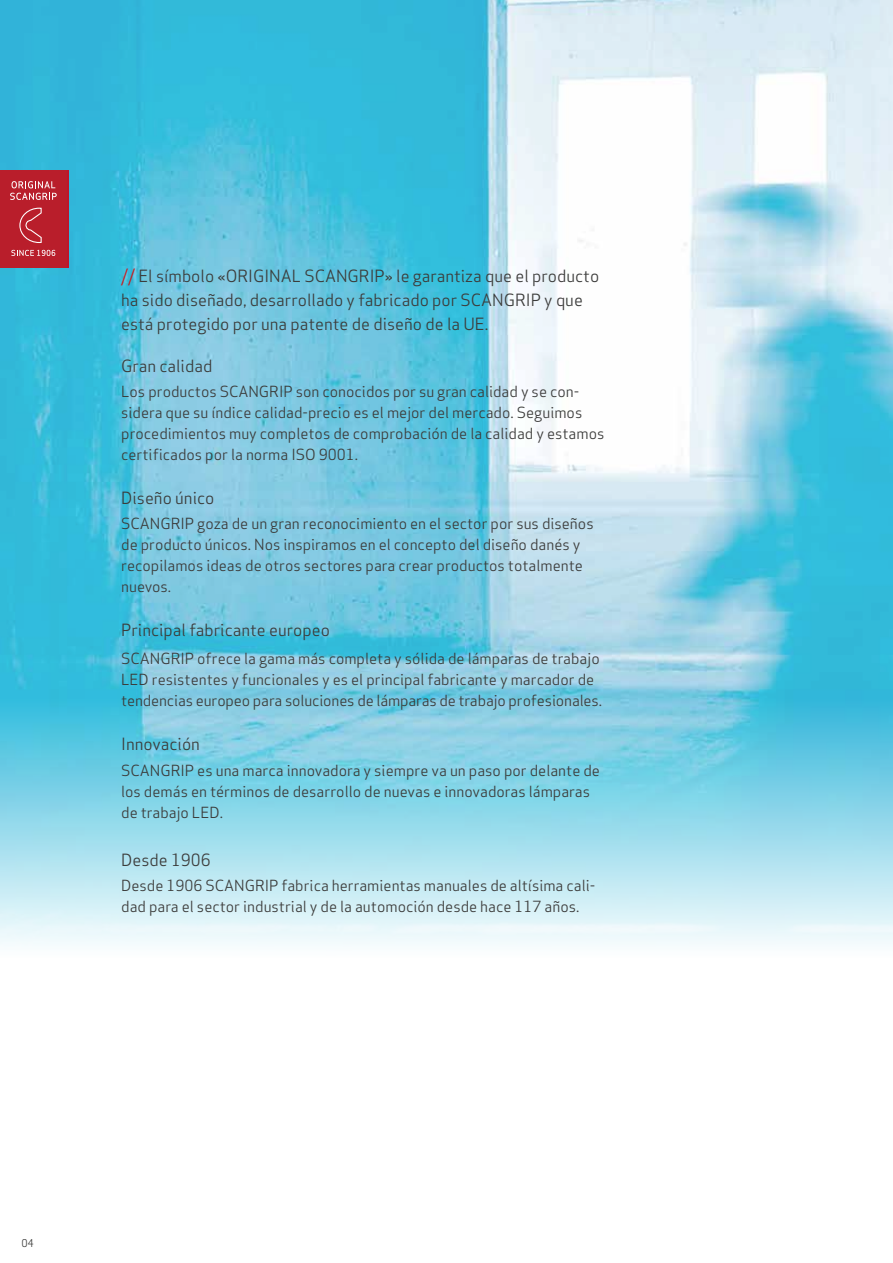
<style>
.page{position:relative;width:893px;height:1263px;background:#fff}
.page>*{position:absolute;margin:0;border:0;box-sizing:border-box;transform-origin:0 0}
.t1{font:16.5px/24px "Apex Sans";color:#3c3c3b}
.t2{font:15px/21px "Apex Sans";color:#3c3c3b}
.t3{font:10.5px "Apex Sans";color:#3c3c3b}
.s1{color:#cd1719}
</style>
<div class="page">
<img style="left:0;top:0;width:893px;height:945px">
<div style="left:0;top:170px;width:67px;height:98px;background:#b91e2b"></div>
<svg style="left:10px;top:181px;width:47px;height:19px"></svg>
<svg style="left:11px;top:250px;width:44px;height:6px"></svg>
<svg style="left:19px;top:207px;width:23px;height:36px"></svg>
<p class="t1" style="left:121px;top:262px;width:480px"><span class="s1">//</span> El símbolo «ORIGINAL SCANGRIP» le garantiza que el producto ha sido diseñado, desarrollado y fabricado por SCANGRIP y que está protegido por una patente de diseño de la UE.</p>
<p class="t1" style="left:121px;top:352px;width:93px">Gran calidad</p>
<p class="t2" style="left:121px;top:380px;width:485px">Los productos SCANGRIP son conocidos por su gran calidad y se con&shy;sidera que su índice calidad-precio es el mejor del mercado. Seguimos procedimientos muy completos de comprobación de la calidad y estamos certificados por la norma ISO 9001.</p>
<p class="t1" style="left:121px;top:484px;width:95px">Diseño único</p>
<p class="t2" style="left:121px;top:512px;width:474px">SCANGRIP goza de un gran reconocimiento en el sector por sus diseños de producto únicos. Nos inspiramos en el concepto del diseño danés y recopilamos ideas de otros sectores para crear productos totalmente nuevos.</p>
<p class="t1" style="left:121px;top:616px;width:210px">Principal fabricante europeo</p>
<p class="t2" style="left:121px;top:647px;width:482px">SCANGRIP ofrece la gama más completa y sólida de lámparas de trabajo<br>LED resistentes y funcionales y es el principal fabricante y marcador de tendencias europeo para soluciones de lámparas de trabajo profesionales.</p>
<p class="t1" style="left:121px;top:730px;width:80px">Innovación</p>
<p class="t2" style="left:121px;top:758px;width:480px">SCANGRIP es una marca innovadora y siempre va un paso por delante de los demás en términos de desarrollo de nuevas e innovadoras lámparas de trabajo LED.</p>
<p class="t1" style="left:121px;top:846px;width:91px">Desde 1906</p>
<p class="t2" style="left:121px;top:873px;width:476px">Desde 1906 SCANGRIP fabrica herramientas manuales de altísima cali&shy;dad para el sector industrial y de la automoción desde hace 117 años.</p>
<p class="t3" style="left:21px;top:1234px;width:14px">04</p>
</div>
